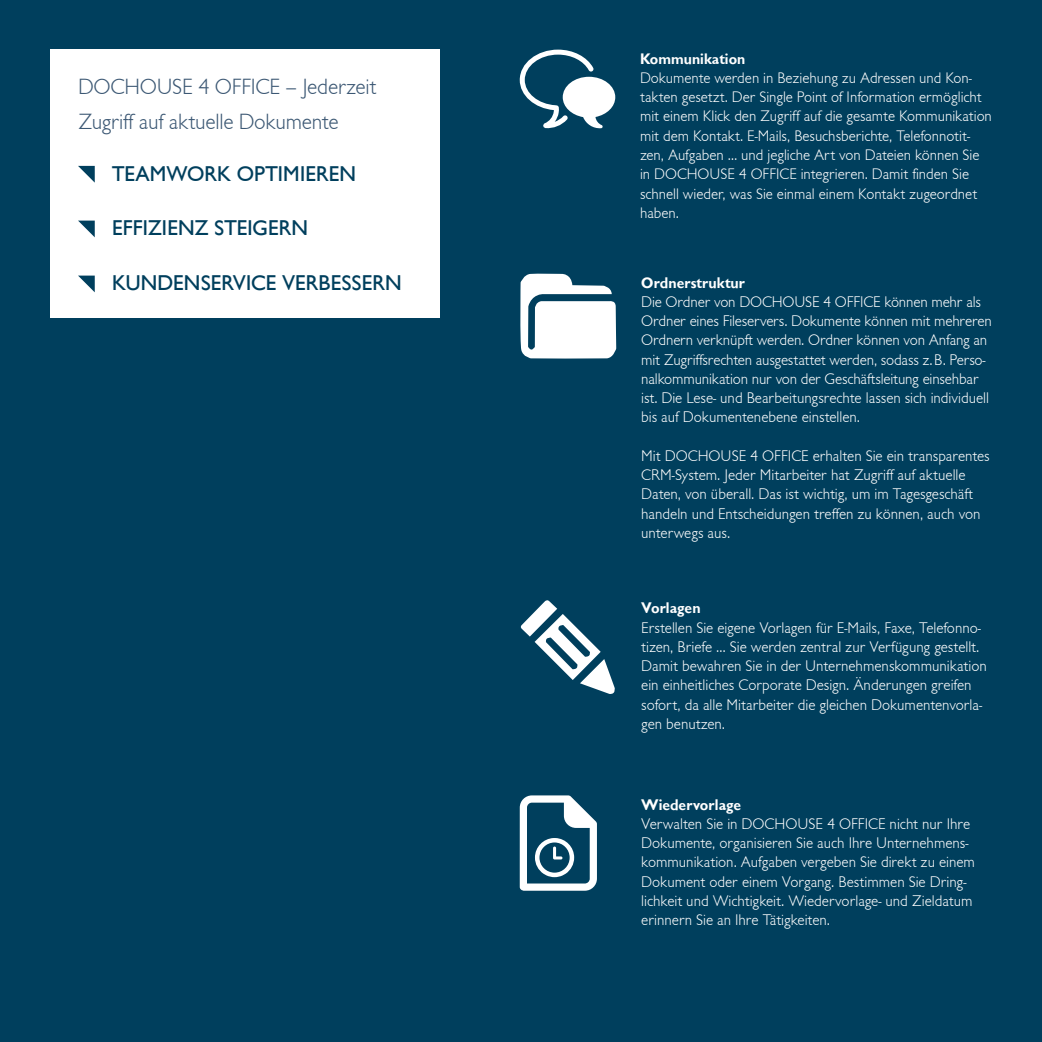
<style>
.page{position:relative;width:1042px;height:1042px;background:#003f5d}
.page>*{position:absolute;margin:0;border:0;box-sizing:border-box;transform-origin:0 0}
.t1{font:300 22.75px/35px "Chantilly";letter-spacing:-.01em;color:#3c5874}
.t2{font:500 22.05px "Chantilly";color:#003f5d}
.t3{font:300 15.92px/19.2px "Chantilly";color:#fff}
.t4{font:700 15.92px "Chantilly";color:#fff}
.t5{font:300 15.75px/19.2px "Chantilly";color:#fff}
.t6{font:700 15.75px "Chantilly";color:#fff}
</style>
<div class="page">
<svg style="left:520px;top:50px;width:95px;height:78px"></svg>
<svg style="left:520px;top:273px;width:96px;height:86px"></svg>
<svg style="left:520px;top:600px;width:95px;height:94px"></svg>
<div style="left:50px;top:50px;width:389px;height:268px;background:#fff"></div>
<svg style="left:78px;top:166px;width:17px;height:17px"></svg>
<svg style="left:78px;top:221px;width:17px;height:16px"></svg>
<svg style="left:78px;top:276px;width:17px;height:16px"></svg>
<svg style="left:520px;top:795px;width:77px;height:96px"></svg>
<h1 class="t1" style="left:78px;top:70px;width:300px">DOCHOUSE 4 OFFICE – Jederzeit<br>Zugriff auf aktuelle Dokumente</h1>
<h2 class="t2" style="left:112px;top:161px;width:245px">TEAMWORK OPTIMIEREN</h2>
<h2 class="t2" style="left:112px;top:216px;width:197px">EFFIZIENZ STEIGERN</h2>
<h2 class="t2" style="left:112px;top:271px;width:291px">KUNDENSERVICE VERBESSERN</h2>
<p class="t6" style="left:640px;top:50px;width:107px">Kommunikation</p>
<p class="t5" style="left:640px;top:69px;width:353px">Dokumente werden in Beziehung zu Adressen und Kon&shy;takten gesetzt. Der Single Point of Information ermöglicht mit einem Klick den Zugriff auf die gesamte Kommunikation mit dem Kontakt. E-Mails, Besuchsberichte, Telefonnotit&shy;zen, Aufgaben … und jegliche Art von Dateien können Sie in DOCHOUSE 4 OFFICE integrieren. Damit finden Sie schnell wieder, was Sie einmal einem Kontakt zugeordnet haben.</p>
<p class="t4" style="left:641px;top:273px;width:105px">Ordnerstruktur</p>
<p class="t3" style="left:641px;top:292px;width:352px">Die Ordner von DOCHOUSE 4 OFFICE können mehr als Ordner eines Fileservers. Dokumente können mit mehreren Ordnern verknüpft werden. Ordner können von Anfang an mit Zugriffsrechten ausgestattet werden, sodass z. B. Perso&shy;nalkommunikation nur von der Geschäftsleitung einsehbar ist. Die Lese- und Bearbeitungsrechte lassen sich individuell bis auf Dokumentenebene einstellen.</p>
<p class="t3" style="left:641px;top:446px;width:350px">Mit DOCHOUSE 4 OFFICE erhalten Sie ein transparentes CRM-System. Jeder Mitarbeiter hat Zugriff auf aktuelle Daten, von überall. Das ist wichtig, um im Tagesgeschäft handeln und Entscheidungen treffen zu können, auch von unterwegs aus.</p>
<p class="t4" style="left:641px;top:599px;width:61px">Vorlagen</p>
<p class="t3" style="left:641px;top:618px;width:347px">Erstellen Sie eigene Vorlagen für E-Mails, Faxe, Telefonno&shy;tizen, Briefe … Sie werden zentral zur Verfügung gestellt.<br>Damit bewahren Sie in der Unternehmenskommunikation ein einheitliches Corporate Design. Änderungen greifen sofort, da alle Mitarbeiter die gleichen Dokumentenvorla&shy;gen benutzen.</p>
<p class="t4" style="left:641px;top:795px;width:101px">Wiedervorlage</p>
<p class="t3" style="left:641px;top:814px;width:335px">Verwalten Sie in DOCHOUSE 4 OFFICE nicht nur Ihre Dokumente, organisieren Sie auch Ihre Unternehmens&shy;kommunikation. Aufgaben vergeben Sie direkt zu einem Dokument oder einem Vorgang. Bestimmen Sie Dring&shy;lichkeit und Wichtigkeit. Wiedervorlage- und Zieldatum erinnern Sie an Ihre Tätigkeiten.</p>
</div>
